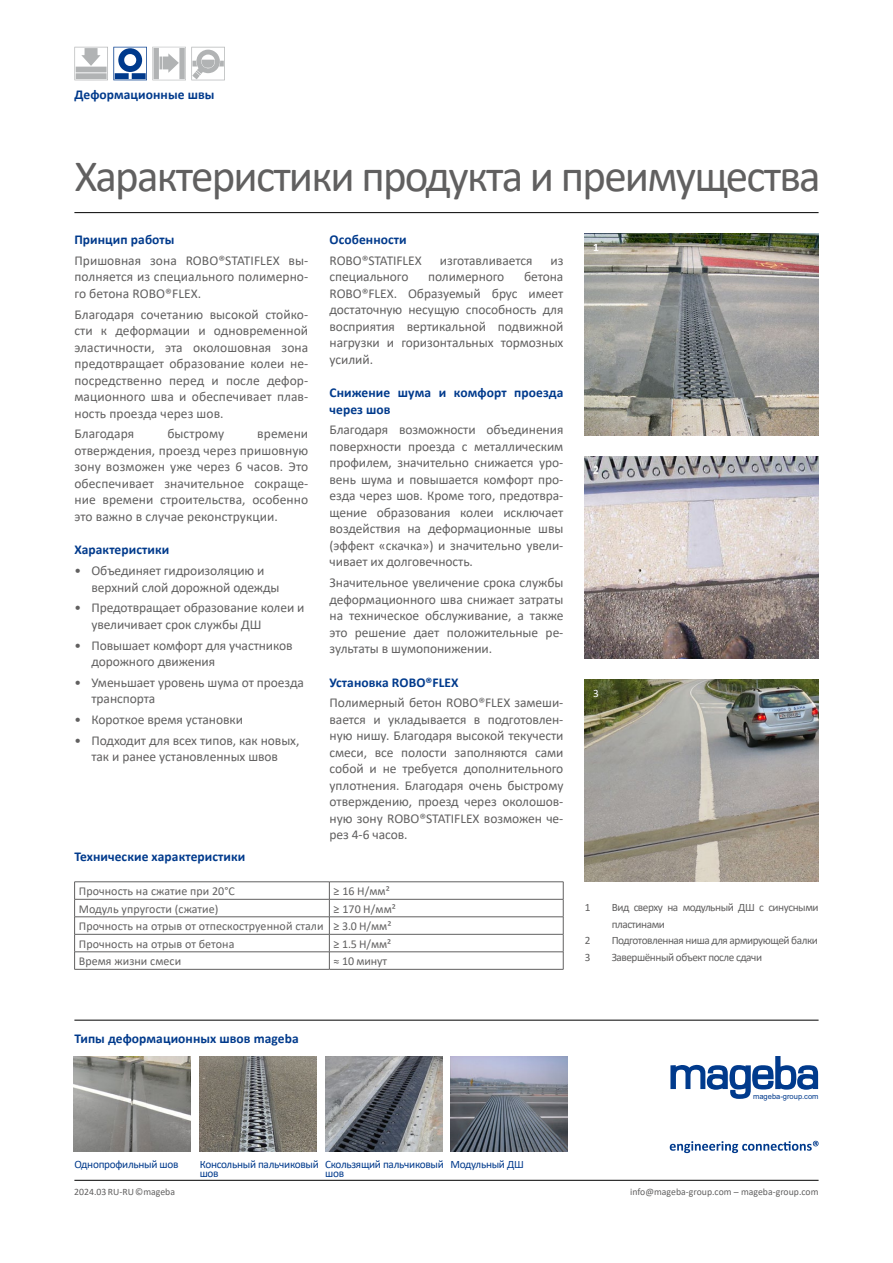
<style>
.page{position:relative;width:893px;height:1263px;background:#fff}
.page>*{position:absolute;margin:0;border:0;box-sizing:border-box;transform-origin:0 0}
.t1{font:45px "Calibri";letter-spacing:-.04em;color:#616060}
.t2{font:13.5px/16.5px "Calibri";letter-spacing:-.005em;color:#616060;text-align:justify}
.t3{font:700 13.5px/16.5px "Calibri";letter-spacing:.005em;color:#003a8c}
.t4{font:12px/17.5px "Calibri";letter-spacing:.005em;color:#616060}
.t5{font:11.25px/16.5px "Calibri";letter-spacing:-.04em;color:#616060}
.t6{font:11.25px/9px "Calibri";letter-spacing:-.025em;color:#003a8c}
.t7{font:11.25px "Calibri";color:#fff}
.t8{font:9.75px "Calibri";color:#616060}
.t9{font:7.65px "Arial";color:#003a8c}
</style>
<div class="page">
<hr style="left:74px;top:1180px;width:745px;height:1px;background:#000">
<hr style="left:74px;top:212px;width:745px;height:1px;background:#000">
<hr style="left:74px;top:1020px;width:745px;height:1px;background:#000">
<svg style="left:74px;top:47px;width:151px;height:34px"></svg>
<svg style="left:192px;top:72px;width:8px;height:7px"></svg>
<svg style="left:670px;top:1141px;width:149px;height:12px"></svg>
<svg style="left:670px;top:1056px;width:148px;height:43px"></svg>
<img style="left:585px;top:456px;width:234px;height:202px">
<img style="left:325px;top:1056px;width:117px;height:95px">
<img style="left:200px;top:1056px;width:117px;height:95px">
<img style="left:451px;top:1056px;width:117px;height:95px">
<img style="left:585px;top:679px;width:234px;height:202px">
<img style="left:585px;top:234px;width:234px;height:202px">
<img style="left:74px;top:1056px;width:117px;height:95px">
<hr style="left:74px;top:899px;width:255px;height:1px;background:#616060">
<hr style="left:329px;top:899px;width:234px;height:1px;background:#616060">
<hr style="left:74px;top:916px;width:255px;height:1px;background:#616060">
<hr style="left:329px;top:916px;width:234px;height:1px;background:#616060">
<hr style="left:74px;top:934px;width:255px;height:1px;background:#616060">
<hr style="left:329px;top:934px;width:234px;height:1px;background:#616060">
<hr style="left:74px;top:951px;width:255px;height:1px;background:#616060">
<hr style="left:329px;top:951px;width:234px;height:1px;background:#616060">
<svg style="left:329px;top:882px;width:1px;height:87px"></svg>
<hr style="left:74px;top:881px;width:255px;height:1px;background:#616060">
<hr style="left:329px;top:881px;width:234px;height:1px;background:#616060">
<svg style="left:74px;top:882px;width:1px;height:87px"></svg>
<svg style="left:563px;top:882px;width:1px;height:87px"></svg>
<hr style="left:74px;top:969px;width:255px;height:1px;background:#616060">
<hr style="left:329px;top:969px;width:234px;height:1px;background:#616060">
<p class="t3" style="left:74px;top:86px;width:141px">Деформационные швы</p>
<h1 class="t1" style="left:74px;top:145px;width:748px">Характеристики продукта и преимущества</h1>
<p class="t3" style="left:74px;top:231px;width:102px">Принцип работы</p>
<p class="t2" style="left:74px;top:252px;width:235px">Пришовная зона ROBO®STATIFLEX вы&shy;полняется из специального полимерно&shy;го бетона ROBO®FLEX.</p>
<p class="t2" style="left:74px;top:305px;width:235px">Благодаря сочетанию высокой стойко&shy;сти к деформации и одновременной эластичности, эта околошовная зона предотвращает образование колеи не&shy;посредственно перед и после дефор&shy;мационного шва и обеспечивает плав&shy;ность проезда через шов.</p>
<p class="t2" style="left:74px;top:425px;width:61px">Благодаря</p>
<p class="t2" style="left:167px;top:425px;width:58px">быстрому</p>
<p class="t3" style="left:330px;top:231px;width:79px">Особенности</p>
<p class="t2" style="left:330px;top:252px;width:94px">ROBO®STATIFLEX</p>
<p class="t2" style="left:440px;top:252px;width:94px">изготавливается</p>
<p class="t2" style="left:550px;top:252px;width:14px">из</p>
<p class="t2" style="left:330px;top:268px;width:80px">специального</p>
<p class="t2" style="left:428px;top:268px;width:78px">полимерного</p>
<p class="t7" style="left:593px;top:239px;width:7px">1</p>
<p class="t2" style="left:330px;top:268px;width:235px;text-indent:194px">бетона ROBO®FLEX. Образуемый брус имеет достаточную несущую способность для восприятия вертикальной подвижной нагрузки и горизонтальных тормозных усилий.</p>
<p class="t3" style="left:330px;top:384px;width:235px">Снижение шума и комфорт проезда через шов</p>
<p class="t2" style="left:330px;top:421px;width:235px">Благодаря возможности объединения поверхности проезда с металлическим профилем, значительно снижается уро&shy;вень шума и повышается комфорт про&shy;езда через шов. Кроме того, предотвра&shy;щение образования колеи исключает воздействия на деформационные швы (эффект «скачка») и значительно увели&shy;чивает их долговечность.</p>
<p class="t2" style="left:330px;top:574px;width:235px">Значительное увеличение срока службы деформационного шва снижает затраты на техническое обслуживание, а также это решение дает положительные ре&shy;зультаты в шумопонижении.</p>
<p class="t3" style="left:330px;top:674px;width:131px">Установка ROBO®FLEX</p>
<p class="t2" style="left:330px;top:694px;width:235px">Полимерный бетон ROBO®FLEX замеши&shy;вается и укладывается в подготовлен&shy;ную нишу. Благодаря высокой текучести смеси, все полости заполняются сами собой и не требуется дополнительного уплотнения. Благодаря очень быстрому отверждению, проезд через околошов&shy;ную зону ROBO®STATIFLEX возможен че&shy;рез 4-6 часов.</p>
<p class="t2" style="left:74px;top:425px;width:235px;text-indent:183px">времени отверждения, проезд через пришовную зону возможен уже через 6 часов. Это обеспечивает значительное сокраще&shy;ние времени строительства, особенно это важно в случае реконструкции.</p>
<p class="t3" style="left:74px;top:541px;width:96px">Характеристики</p>
<p class="t2" style="left:91px;top:562px;width:190px;text-indent:-17px">• Объединяет гидроизоляцию и верхний слой дорожной одежды</p>
<p class="t2" style="left:91px;top:599px;width:215px;text-indent:-17px">• Предотвращает образование колеи и увеличивает срок службы ДШ</p>
<p class="t2" style="left:91px;top:636px;width:203px;text-indent:-17px">• Повышает комфорт для участников дорожного движения</p>
<p class="t2" style="left:91px;top:674px;width:214px;text-indent:-17px">• Уменьшает уровень шума от проезда транспорта</p>
<p class="t2" style="left:74px;top:711px;width:170px">• Короткое время установки</p>
<p class="t2" style="left:74px;top:732px;width:226px;text-align:center">• Подходит для всех типов, как новых, так и ранее установленных швов</p>
<p class="t7" style="left:593px;top:462px;width:7px">2</p>
<p class="t7" style="left:593px;top:685px;width:7px">3</p>
<p class="t3" style="left:74px;top:848px;width:172px">Технические характеристики</p>
<p class="t4" style="left:79px;top:882px;width:158px">Прочность на сжатие при 20°C</p>
<p class="t4" style="left:334px;top:882px;width:58px">≥ 16 Н/мм²</p>
<p class="t4" style="left:79px;top:899px;width:141px">Модуль упругости (сжатие)</p>
<p class="t4" style="left:79px;top:899px;width:319px;text-indent:255px">≥ 170 Н/мм²<br>Прочность на отрыв от отпескоструенной стали ≥ 3.0 Н/мм²<br>Прочность на отрыв от бетона</p>
<p class="t4" style="left:334px;top:934px;width:59px">≥ 1.5 Н/мм²</p>
<p class="t4" style="left:79px;top:952px;width:104px">Время жизни смеси</p>
<p class="t4" style="left:334px;top:952px;width:55px">≈ 10 минут</p>
<p class="t3" style="left:74px;top:1030px;width:226px">Типы деформационных швов mageba</p>
<p class="t6" style="left:74px;top:1159px;width:106px">Однопрофильный шов</p>
<p class="t6" style="left:200px;top:1159px;width:121px">Консольный пальчиковый шов</p>
<p class="t6" style="left:325px;top:1159px;width:200px">Скользящий пальчиковый Модульный ДШ шов</p>
<p class="t5" style="left:585px;top:899px;width:7px">1</p>
<p class="t5" style="left:612px;top:899px;width:208px">Вид сверху на модульный ДШ с синусными пластинами</p>
<p class="t5" style="left:585px;top:932px;width:7px">2</p>
<p class="t5" style="left:612px;top:932px;width:208px">Подготовленная ниша для армирующей балки</p>
<p class="t5" style="left:585px;top:948px;width:7px">3</p>
<p class="t5" style="left:612px;top:948px;width:152px">Завершённый объект после сдачи</p>
<p class="t9" style="left:753px;top:1091px;width:67px">mageba-group.com</p>
<p class="t8" style="left:74px;top:1185px;width:102px">2024.03 RU-RU ©mageba</p>
<p class="t8" style="left:630px;top:1185px;width:190px">info@mageba-group.com – mageba-group.com</p>
</div>
